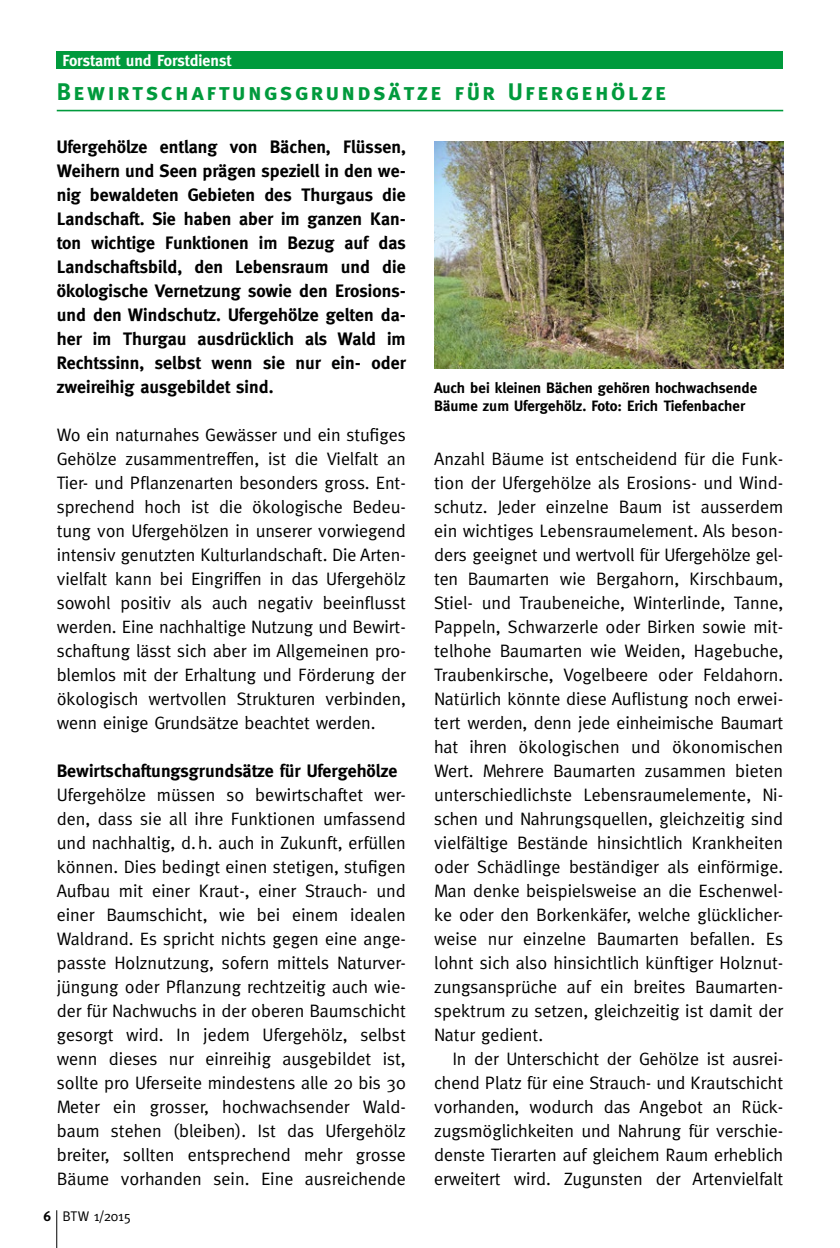
<style>
.page{position:relative;width:840px;height:1248px;background:#fff}
.page>*{position:absolute;margin:0;border:0;box-sizing:border-box;transform-origin:0 0}
.t1{font:24px "Meta Bold Caps";letter-spacing:.1em;color:#009a3c}
.t2{font:18px/24px "Meta";letter-spacing:-.005em;color:#000;text-align:justify}
.t3{font:700 18px/24px "Meta";color:#000;text-align:justify}
.t4{font:700 16px "Meta";color:#fff}
.t5{font:700 15px/18px "Meta";color:#000}
.t6{font:14px "Meta";letter-spacing:-.01em;color:#000}
.s1{font-weight:700}
</style>
<div class="page">
<hr style="left:56px;top:1210px;width:1px;height:37px;background:#000">
<div style="left:57px;top:51px;width:725px;height:17px;background:#009a3c"></div>
<hr style="left:57px;top:110px;width:725px;height:1px;background:#009a3c">
<img style="left:434px;top:142px;width:348px;height:227px">
<p class="t4" style="left:62px;top:51px;width:170px">Forstamt und Forstdienst</p>
<h1 class="t1" style="left:57px;top:77px;width:610px">Bewirtschaftungsgrundsätze für Ufergehölze</h1>
<p class="t3" style="left:57px;top:134px;width:350px">Ufergehölze entlang von Bächen, Flüssen, Weihern und Seen prägen speziell in den we&shy;nig bewaldeten Gebieten des Thurgaus die Landschaft. Sie haben aber im ganzen Kan&shy;ton wichtige Funktionen im Bezug auf das Landschaftsbild, den Lebensraum und die ökologische Vernetzung sowie den Erosions&shy;und den Windschutz. Ufergehölze gelten da&shy;her im Thurgau ausdrücklich als Wald im Rechtssinn, selbst wenn sie nur ein- oder zweireihig ausgebildet sind.</p>
<p class="t2" style="left:57px;top:422px;width:350px">Wo ein naturnahes Gewässer und ein stufiges Gehölze zusammentreffen, ist die Vielfalt an Tier- und Pflanzenarten besonders gross. Ent&shy;sprechend hoch ist die ökologische Bedeu&shy;tung von Ufergehölzen in unserer vorwiegend intensiv genutzten Kulturlandschaft. Die Arten&shy;vielfalt kann bei Eingriffen in das Ufergehölz sowohl positiv als auch negativ beeinflusst werden. Eine nachhaltige Nutzung und Bewirt&shy;schaftung lässt sich aber im Allgemeinen pro&shy;blemlos mit der Erhaltung und Förderung der ökologisch wertvollen Strukturen verbinden, wenn einige Grundsätze beachtet werden.</p>
<p class="t3" style="left:57px;top:758px;width:342px">Bewirtschaftungsgrundsätze für Ufergehölze</p>
<p class="t2" style="left:57px;top:782px;width:350px">Ufergehölze müssen so bewirtschaftet wer&shy;den, dass sie all ihre Funktionen umfassend und nachhaltig, d.h. auch in Zukunft, erfüllen können. Dies bedingt einen stetigen, stufigen Aufbau mit einer Kraut-, einer Strauch- und einer Baumschicht, wie bei einem idealen Waldrand. Es spricht nichts gegen eine ange&shy;passte Holznutzung, sofern mittels Naturver&shy;jüngung oder Pflanzung rechtzeitig auch wie&shy;der für Nachwuchs in der oberen Baumschicht gesorgt wird. In jedem Ufergehölz, selbst wenn dieses nur einreihig ausgebildet ist, sollte pro Uferseite mindestens alle 20 bis 30<br>Meter ein grosser, hochwachsender Wald&shy;baum stehen (bleiben). Ist das Ufergehölz breiter, sollten entsprechend mehr grosse Bäume vorhanden sein. Eine ausreichende</p>
<p class="t5" style="left:434px;top:379px;width:324px">Auch bei kleinen Bächen gehören hochwachsende<br>Bäume zum Ufergehölz. Foto: Erich Tiefenbacher</p>
<p class="t2" style="left:434px;top:446px;width:350px">Anzahl Bäume ist entscheidend für die Funk&shy;tion der Ufergehölze als Erosions- und Wind&shy;schutz. Jeder einzelne Baum ist ausserdem ein wichtiges Lebensraumelement. Als beson&shy;ders geeignet und wertvoll für Ufergehölze gel&shy;ten Baumarten wie Bergahorn, Kirschbaum, Stiel- und Traubeneiche, Winterlinde, Tanne, Pappeln, Schwarzerle oder Birken sowie mit&shy;telhohe Baumarten wie Weiden, Hagebuche, Traubenkirsche, Vogelbeere oder Feldahorn.<br>Natürlich könnte diese Auflistung noch erwei&shy;tert werden, denn jede einheimische Baumart hat ihren ökologischen und ökonomischen Wert. Mehrere Baumarten zusammen bieten unterschiedlichste Lebensraumelemente, Ni&shy;schen und Nahrungsquellen, gleichzeitig sind vielfältige Bestände hinsichtlich Krankheiten oder Schädlinge beständiger als einförmige.<br>Man denke beispielsweise an die Eschenwel&shy;ke oder den Borkenkäfer, welche glücklicher&shy;weise nur einzelne Baumarten befallen. Es lohnt sich also hinsichtlich künftiger Holznut&shy;zungsansprüche auf ein breites Baumarten&shy;spektrum zu setzen, gleichzeitig ist damit der Natur gedient.</p>
<p class="t2" style="left:434px;top:1046px;width:350px;text-indent:18px">In der Unterschicht der Gehölze ist ausrei&shy;chend Platz für eine Strauch- und Krautschicht vorhanden, wodurch das Angebot an Rück&shy;zugsmöglichkeiten und Nahrung für verschie&shy;denste Tierarten auf gleichem Raum erheblich erweitert wird. Zugunsten der Artenvielfalt</p>
<p class="t6" style="left:44px;top:1208px;width:89px"><span class="s1">6</span> BTW 1/2015</p>
</div>
